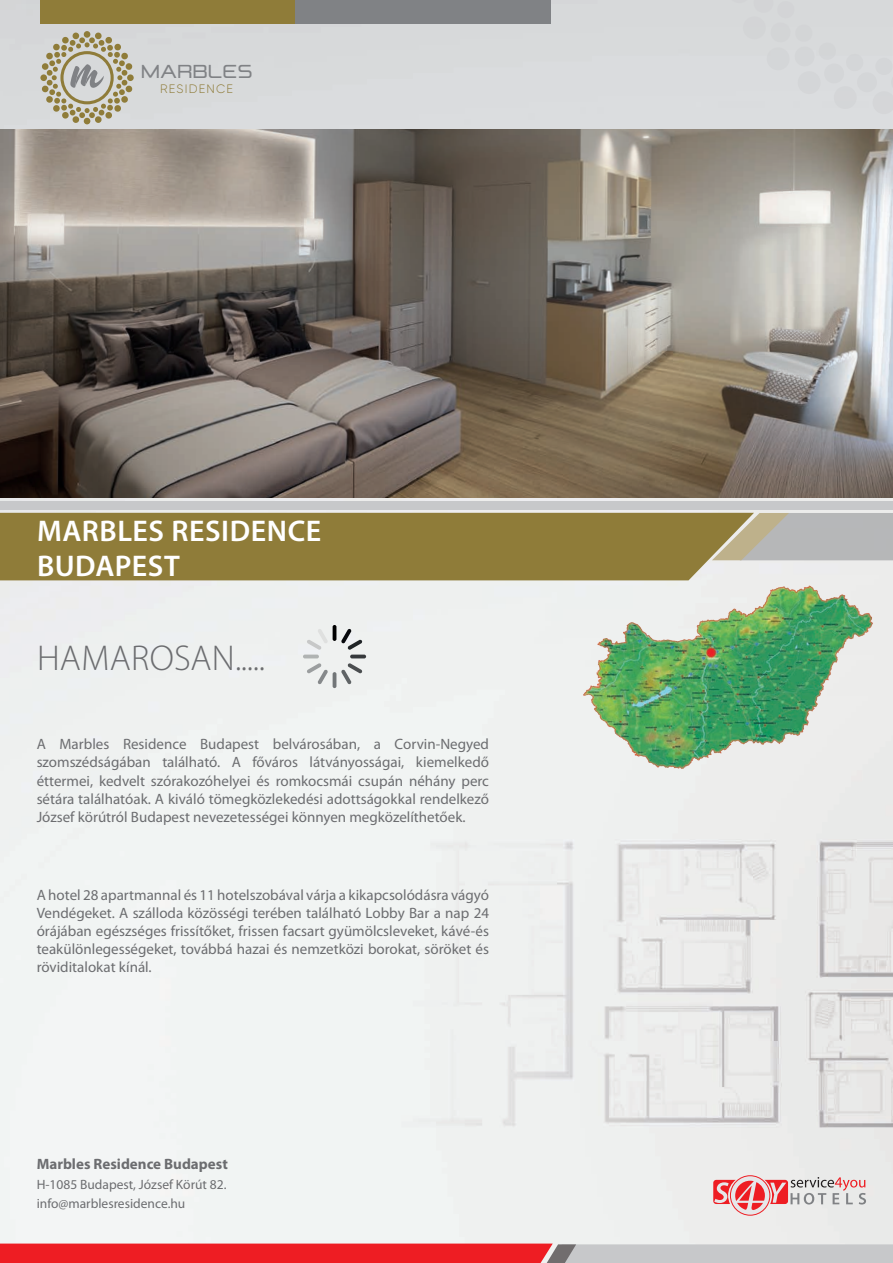
<style>
.page{position:relative;width:893px;height:1263px;background:#fff}
.page>*{position:absolute;margin:0;border:0;box-sizing:border-box;transform-origin:0 0}
.t1{font:300 36px "Myriad Pro";letter-spacing:.005em;color:#6c6d70}
.t2{font:600 30px/34.5px "Myriad Pro";letter-spacing:.02em;color:#fff}
.t3{font:22.2px "Formation Sans";letter-spacing:.05em;color:#808285}
.t4{font:15px/18px "Myriad Pro";color:#6c6d70;text-align:justify}
.t5{font:700 15px "Myriad Pro";color:#6c6d70}
.t6{font:13.5px/19.5px "Myriad Pro";color:#6c6d70}
.t7{font:300 12.15px "Gilroy";letter-spacing:.1em;color:#8f7c39}
</style>
<div class="page">
<img style="left:0;top:0;width:893px;height:1243px">
<div style="left:40px;top:0;width:256px;height:23px;background:#8f7c39"></div>
<div style="left:296px;top:0;width:255px;height:23px;background:#808285"></div>
<img style="left:0;top:130px;width:893px;height:367px">
<div style="left:0;top:501px;width:893px;height:8px;background:#c7c8ca"></div>
<svg style="left:754px;top:513px;width:139px;height:48px"></svg>
<div style="left:0;top:513px;width:754px;height:67px;background:#8f7c39"></div>
<svg style="left:0;top:1243px;width:893px;height:20px"></svg>
<svg style="left:40px;top:31px;width:94px;height:93px"></svg>
<div style="left:730px;top:1176px;width:40px;height:39px;background:#e6e7e9;border-radius:50%"></div>
<div style="left:730px;top:1175px;width:40px;height:40px;border:1px solid #ee1d23;border-radius:50%"></div>
<svg style="left:713px;top:1177px;width:153px;height:33px"></svg>
<img style="left:572px;top:579px;width:312px;height:195px">
<div style="left:723px;top:0;width:170px;height:114px;background:#d8dadb"></div>
<hr style="left:333px;top:625px;width:3px;height:16px;background:#000001;border-radius:2px">
<svg style="left:307px;top:629px;width:21px;height:21px"></svg>
<hr style="left:303px;top:655px;width:16px;height:3px;background:#b0b3b3;border-radius:2px">
<svg style="left:307px;top:663px;width:21px;height:21px"></svg>
<hr style="left:333px;top:672px;width:3px;height:16px;background:#727678;border-radius:2px">
<svg style="left:341px;top:663px;width:21px;height:21px"></svg>
<hr style="left:350px;top:655px;width:16px;height:3px;background:#36393c;border-radius:2px">
<svg style="left:341px;top:629px;width:21px;height:21px"></svg>
<h3 class="t3" style="left:141px;top:57px;width:112px">MARBLES</h3>
<p class="t7" style="left:160px;top:81px;width:74px">RESIDENCE</p>
<h2 class="t2" style="left:37px;top:513px;width:286px">MARBLES RESIDENCE<br>BUDAPEST</h2>
<h1 class="t1" style="left:37px;top:636px;width:229px">HAMAROSAN.....</h1>
<p class="t4" style="left:37px;top:735px;width:454px">A Marbles Residence Budapest belvárosában, a Corvin-Negyed szomszédságában található. A főváros látványosságai, kiemelkedő éttermei, kedvelt szórakozóhelyei és romkocsmái csupán néhány perc sétára találhatóak. A kiváló tömegközlekedési adottságokkal rendelkező József körútról Budapest nevezetességei könnyen megközelíthetőek.</p>
<p class="t4" style="left:37px;top:885px;width:454px">A hotel 28 apartmannal és 11 hotelszobával várja a kikapcsolódásra vágyó Vendégeket. A szálloda közösségi terében található Lobby Bar a nap 24 órájában egészséges frissítőket, frissen facsart gyümölcsleveket, kávé-és teakülönlegességeket, továbbá hazai és nemzetközi borokat, söröket és röviditalokat kínál.</p>
<p class="t5" style="left:37px;top:1154px;width:193px">Marbles Residence Budapest</p>
<p class="t6" style="left:37px;top:1174px;width:191px">H-1085 Budapest, József Körút 82. info@marblesresidence.hu</p>
</div>
